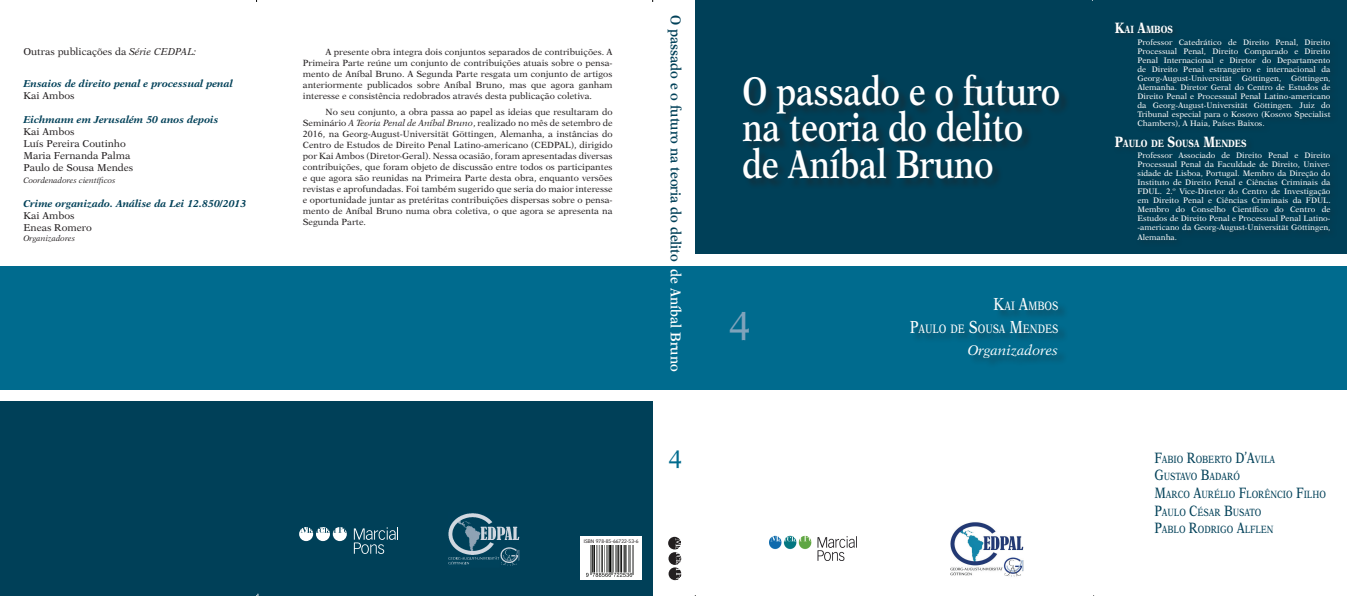
<style>
.page{position:relative;width:1347px;height:596px;background:#fff}
.page>*{position:absolute;margin:0;border:0;box-sizing:border-box;transform-origin:0 0}
.t1{font:600 40px/36.4px "New Aster LT Std";color:#fff;scale:.8 1}
.t2{font:40px "New Aster LT Std";color:#7fa3bb}
.t3{font:25px "New Aster LT Std";color:#006b8e}
.t4{font:600 14.3px "New Aster LT Std";color:#004058;scale:.91 1}
.t5{font:italic 14px "New Aster LT Std";color:#fff}
.t6{font:12.2px/22.5px "New Aster LT Std";color:#fff;text-align:right;scale:.8 1}
.t7{font:10.5px/17.7px "New Aster LT Std";color:#004058;scale:.8 1}
.t8{font:700 10.5px "New Aster LT Std";color:#fff;scale:.8 1}
.t9{font:10px/12px "New Aster LT Std";color:#231f20}
.t10{font:italic 700 10px "New Aster LT Std";color:#004058}
.t11{font:9px/11px "New Aster LT Std";color:#231f20;text-align:justify}
.t12{font:8px/9px "New Aster LT Std";color:#fff;text-align:justify}
.t13{font:italic 8px "New Aster LT Std";color:#231f20}
.t14{font:5px "Vectora LT Std";color:#231f20}
.s1{font-style:italic}
.s2{color:#fff}
.s3{font-size:15px}
.s4{font-size:17.5px}
</style>
<div class="page">
<div style="left:0;top:401px;width:653px;height:194px;background:#004058"></div>
<svg style="left:354px;top:527px;width:44px;height:26px"></svg>
<svg style="left:299px;top:527px;width:48px;height:13px"></svg>
<div style="left:695px;top:0;width:651px;height:253px;background:#004058"></div>
<div style="left:0;top:266px;width:1346px;height:123px;background:#006b8e"></div>
<div style="left:743px;top:76px;width:327px;height:113px;background:#023d54"></div>
<svg style="left:668px;top:536px;width:13px;height:43px"></svg>
<div style="left:1113px;top:20px;width:225px;height:227px;background:#023d54"></div>
<div style="left:911px;top:298px;width:157px;height:70px;background:#231f20;opacity:.5"></div>
<img style="left:950px;top:522px;width:73px;height:55px">
<img style="left:770px;top:535px;width:85px;height:25px">
<div style="left:580px;top:535px;width:61px;height:44px;background:#fff"></div>
<img style="left:586px;top:545px;width:48px;height:31px">
<img style="left:448px;top:513px;width:72px;height:53px">
<p class="t9" style="left:23px;top:45px;width:174px">Outras publicações da <span class="s1">Série CEDPAL:</span></p>
<p class="t10" style="left:23px;top:78px;width:211px">Ensaios de direito penal e processual penal</p>
<p class="t9" style="left:23px;top:90px;width:53px">Kai Ambos</p>
<p class="t10" style="left:23px;top:114px;width:197px">Eichmann em Jerusalém 50 anos depois</p>
<p class="t9" style="left:23px;top:126px;width:111px">Kai Ambos<br>Luís Pereira Coutinho<br>Maria Fernanda Palma<br>Paulo de Sousa Mendes</p>
<p class="t13" style="left:23px;top:176px;width:94px">Coordenadores científicos</p>
<p class="t10" style="left:23px;top:198px;width:224px">Crime organizado. Análise da Lei 12.850/2013</p>
<p class="t9" style="left:23px;top:210px;width:70px">Kai Ambos<br>Eneas Romero</p>
<p class="t13" style="left:23px;top:233px;width:53px">Organizadores</p>
<p class="t11" style="left:303px;top:46px;width:311px;text-indent:23px">A presente obra integra dois conjuntos separados de contribuições. A Primeira Parte reúne um conjunto de contribuições atuais sobre o pensa&shy;mento de Aníbal Bruno. A Segunda Parte resgata um conjunto de artigos anteriormente publicados sobre Aníbal Bruno, mas que agora ganham interesse e consistência redobrados através desta publicação coletiva.</p>
<p class="t11" style="left:303px;top:106px;width:311px;text-indent:23px">No seu conjunto, a obra passa ao papel as ideias que resultaram do Seminário <span class="s1">A Teoria Penal de Aníbal Bruno</span>, realizado no mês de setembro de 2016, na Georg-August-Universität Göttingen, Alemanha, a instâncias do Centro de Estudos de Direito Penal Latino-americano (CEDPAL), dirigido por Kai Ambos (Diretor-Geral). Nessa ocasião, foram apresentadas diversas contribuições, que foram objeto de discussão entre todos os participantes e que agora são reunidas na Primeira Parte desta obra, enquanto versões revistas e aprofundadas. Foi também sugerido que seria do maior interesse e oportunidade juntar as pretéritas contribuições dispersas sobre o pensa&shy;mento de Aníbal Bruno numa obra coletiva, o que agora se apresenta na Segunda Parte.</p>
<h3 class="t4" style="left:684px;top:15px;width:393px;rotate:90deg">O passado e o futuro na teoria do delito <span class="s2">de Aníbal Bruno</span></h3>
<p class="t8" style="left:1114px;top:23px;width:74px"><span class="s3">K</span>AI <span class="s3">A</span>MBOS</p>
<p class="t12" style="left:1137px;top:37px;width:195px">Professor Catedrático de Direito Penal, Direito Processual Penal, Direito Comparado e Direito Penal Internacional e Diretor do Departamento de Direito Penal estrangeiro e internacional da Georg-August-Universität Göttingen, Göttingen, Alemanha. Diretor Geral do Centro de Estudos de Direito Penal e Processual Penal Latino-americano da Georg-August-Universität Göttingen. Juiz do Tribunal especial para o Kosovo (Kosovo Specialist Chambers), A Haia, Países Baixos.</p>
<p class="t8" style="left:1114px;top:136px;width:166px"><span class="s3">P</span>AULO DE <span class="s3">S</span>OUSA <span class="s3">M</span>ENDES</p>
<p class="t12" style="left:1137px;top:151px;width:195px">Professor Associado de Direito Penal e Direito Processual Penal da Faculdade de Direito, Univer&shy;sidade de Lisboa, Portugal. Membro da Direção do Instituto de Direito Penal e Ciências Criminais da FDUL. 2.º Vice-Diretor do Centro de Investigação em Direito Penal e Ciências Criminais da FDUL.<br>Membro do Conselho Científico do Centro de Estudos de Direito Penal e Processual Penal Latino--americano da Georg-August-Universität Göttingen, Alemanha.</p>
<h1 class="t1" style="left:742px;top:73px;width:399px">O passado e o futuro na teoria do delito de Aníbal Bruno</h1>
<h3 class="t6" style="left:909px;top:294px;width:187px"><span class="s4">K</span>AI <span class="s4">A</span>MBOS<br><span class="s4">P</span>AULO DE <span class="s4">S</span>OUSA <span class="s4">M</span>ENDES</h3>
<h3 class="t5" style="left:967px;top:342px;width:92px">Organizadores</h3>
<h1 class="t2" style="left:729px;top:302px;width:24px">4</h1>
<p class="t14" style="left:584px;top:537px;width:56px">ISBN 978-85-66722-53-6</p>
<h2 class="t3" style="left:668px;top:444px;width:15px">4</h2>
<p class="t7" style="left:1154px;top:450px;width:216px"><span class="s3">F</span>ABIO <span class="s3">R</span>OBERTO <span class="s3">D’A</span>VILA<br><span class="s3">G</span>USTAVO <span class="s3">B</span>ADARÓ<br><span class="s3">M</span>ARCO <span class="s3">A</span>URÉLIO <span class="s3">F</span>LORÊNCIO <span class="s3">F</span>ILHO<br><span class="s3">P</span>AULO <span class="s3">C</span>ÉSAR <span class="s3">B</span>USATO<br><span class="s3">P</span>ABLO <span class="s3">R</span>ODRIGO <span class="s3">A</span>LFLEN</p>
</div>
